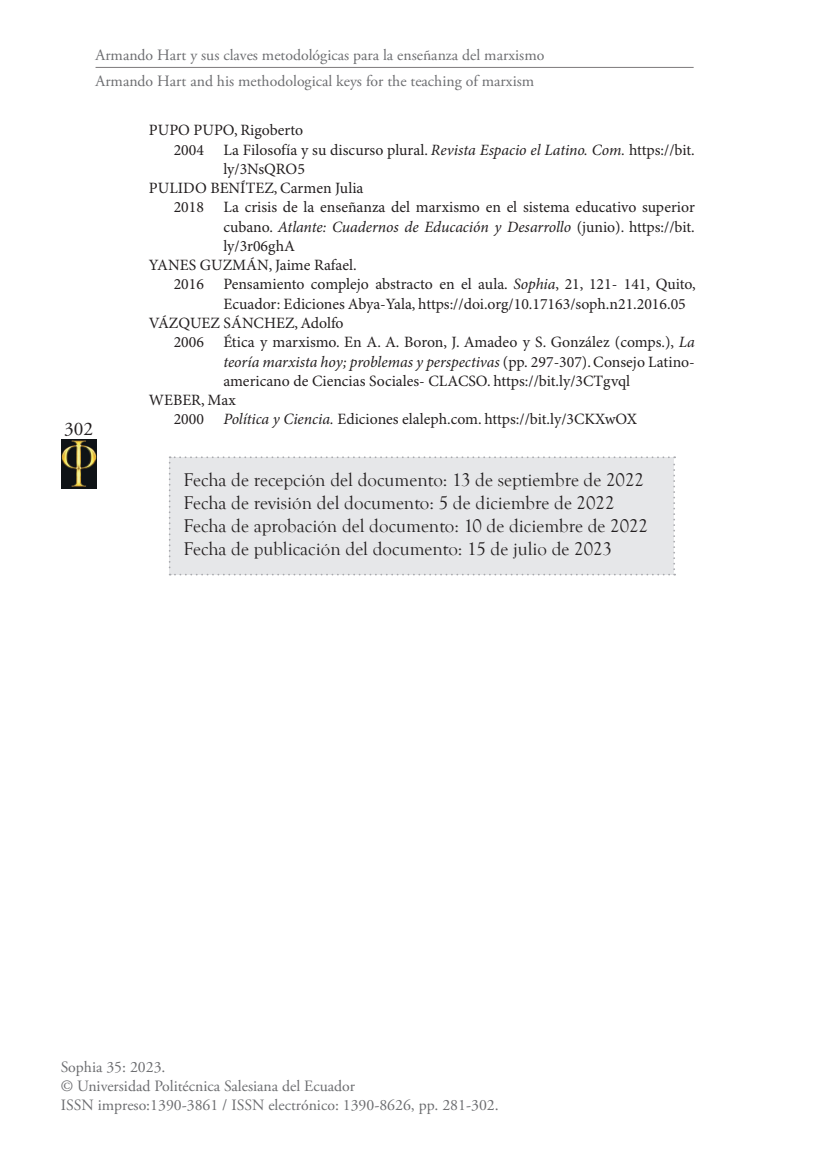
<style>
.page{position:relative;width:819px;height:1151px;background:#fff}
.page>*{position:absolute;margin:0;border:0;box-sizing:border-box;transform-origin:0 0}
.t1{font:19.25px "Adobe Garamond Pro";color:#231f20}
.fechas{font:18.9px "Goudy Old Style T";color:#231f20}
.bibliografía{font:15.75px/19.2px "Minion Pro";color:#231f20}
.t2{font:15.75px/19.2px "Adobe Garamond Pro";color:#6c6d70}
.s1{font-style:italic}
</style>
<div class="page">
<hr style="left:95px;top:67px;width:598px;height:1px;background:#231f20">
<img style="left:62px;top:440px;width:34px;height:49px">
<div style="left:169px;top:456px;width:506px;height:119px;background:#e6e7e9"></div>
<p class="t2" style="left:95px;top:43px;width:450px;line-height:25.7px">Armando Hart y sus claves metodológicas para la enseñanza del marxismo<br>Armando Hart and his methodological keys for the teaching of marxism</p>
<p class="bibliografía" style="left:149px;top:121px;width:156px">PUPO PUPO, Rigoberto</p>
<p class="bibliografía" style="left:223px;top:141px;width:473px;text-indent:-50px">2004 La Filosofía y su discurso plural. <span class="s1">Revista Espacio el Latino. Com.</span> https://bit. ly/3NsQRO5</p>
<p class="bibliografía" style="left:149px;top:179px;width:216px">PULIDO BENÍTEZ, Carmen Julia</p>
<p class="bibliografía" style="left:223px;top:198px;width:473px;text-align:justify;text-indent:-50px">2018 La crisis de la enseñanza del marxismo en el sistema educativo superior cubano. <span class="s1">Atlante: Cuadernos de Educación y Desarrollo</span> (junio). https://bit. ly/3r06ghA</p>
<p class="bibliografía" style="left:149px;top:256px;width:209px">YANES GUZMÁN, Jaime Rafael.</p>
<p class="bibliografía" style="left:223px;top:275px;width:474px;text-indent:-50px">2016 Pensamiento complejo abstracto en el aula. <span class="s1">Sophia</span>, 21, 121- 141, Quito,<br>Ecuador: Ediciones Abya-Yala, https://doi.org/10.17163/soph.n21.2016.05</p>
<p class="bibliografía" style="left:149px;top:314px;width:196px">VÁZQUEZ SÁNCHEZ, Adolfo</p>
<p class="bibliografía" style="left:223px;top:333px;width:473px;text-align:justify;text-indent:-50px">2006 Ética y marxismo. En A. A. Boron, J. Amadeo y S. González (comps.), <span class="s1">La teoría marxista hoy; problemas y perspectivas</span> (pp. 297-307). Consejo Latino&shy;americano de Ciencias Sociales- CLACSO. https://bit.ly/3CTgvql</p>
<p class="bibliografía" style="left:149px;top:391px;width:88px">WEBER, Max</p>
<p class="bibliografía" style="left:174px;top:410px;width:465px">2000 <span class="s1">Política y Ciencia.</span> Ediciones elaleph.com. https://bit.ly/3CKXwOX</p>
<p class="t1" style="left:64px;top:418px;width:30px">302</p>
<p class="fechas" style="left:184px;top:469px;width:462px">Fecha de recepción del documento: 13 de septiembre de 2022</p>
<p class="fechas" style="left:184px;top:492px;width:432px">Fecha de revisión del documento: 5 de diciembre de 2022</p>
<p class="fechas" style="left:184px;top:515px;width:466px">Fecha de aprobación del documento: 10 de diciembre de 2022</p>
<p class="fechas" style="left:184px;top:539px;width:430px">Fecha de publicación del documento: 15 de julio de 2023</p>
<p class="t2" style="left:61px;top:1058px;width:439px">Sophia 35: 2023.<br>© Universidad Politécnica Salesiana del Ecuador<br>ISSN impreso:1390-3861 / ISSN electrónico: 1390-8626, pp. 281-302.</p>
</div>
